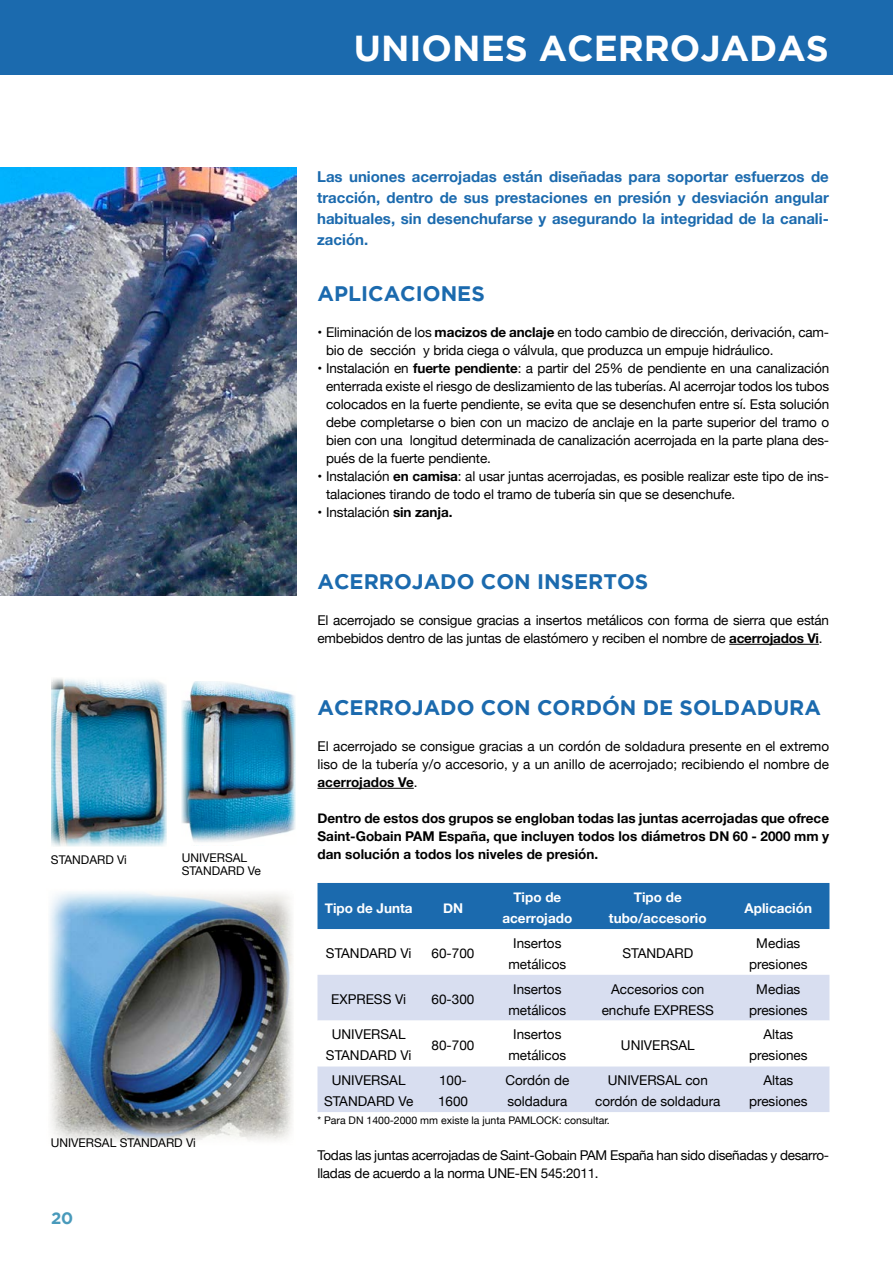
<style>
.page{position:relative;width:893px;height:1263px;background:#fff}
.page>*{position:absolute;margin:0;border:0;box-sizing:border-box;transform-origin:0 0}
.t1{font:700 36px "Gotham";color:#fff}
.t2{font:700 21px "Gotham";color:#1b6aae}
.t3{font:700 16.5px "Gotham";color:#499abb}
.t4{font:700 15px/21px "Helvetica Neue";color:#1b6aae;text-align:justify}
.t5{font:13.5px/21px "Helvetica Neue";letter-spacing:-.01em;color:#000;text-align:center}
.t6{font:700 13.5px/18px "Helvetica Neue";color:#000;text-align:justify}
.t7{font:700 13.5px/21px "Helvetica Neue";color:#fff;text-align:center}
.t8{font:12px/13.5px "Helvetica Neue";color:#000}
.t9{font:10.5px "Helvetica Neue";color:#000}
.s1{font-weight:700}
</style>
<div class="page">
<img style="left:0;top:168px;width:296px;height:428px">
<div style="left:0;top:0;width:893px;height:74px;background:#1b6aae"></div>
<hr style="left:729px;top:644px;width:90px;height:1px;background:#000">
<hr style="left:317px;top:788px;width:97px;height:1px;background:#000">
<div style="left:317px;top:883px;width:512px;height:46px;background:#1b6aae"></div>
<div style="left:317px;top:975px;width:512px;height:137px;background:#d8def0"></div>
<svg style="left:317px;top:1020px;width:512px;height:46px"></svg>
<img style="left:51px;top:678px;width:116px;height:169px">
<img style="left:181px;top:681px;width:115px;height:161px">
<img style="left:49px;top:892px;width:244px;height:250px">
<p class="t8" style="left:51px;top:854px;width:78px">STANDARD Vi</p>
<p class="t8" style="left:182px;top:851px;width:81px">UNIVERSAL<br>STANDARD Ve</p>
<p class="t8" style="left:51px;top:1136px;width:146px">UNIVERSAL STANDARD Vi</p>
<p class="t3" style="left:51px;top:1208px;width:24px">20</p>
<h1 class="t1" style="left:354px;top:27px;width:476px">UNIONES ACERROJADAS</h1>
<p class="t4" style="left:317px;top:167px;width:513px">Las uniones acerrojadas están diseñadas para soportar esfuerzos de tracción, dentro de sus prestaciones en presión y desviación angular habituales, sin desenchufarse y asegurando la integridad de la canali&shy;zación.</p>
<h2 class="t2" style="left:317px;top:281px;width:169px">APLICACIONES</h2>
<p class="t5" style="left:326px;top:324px;width:505px;line-height:18px;text-align:left;text-indent:-9px">• Eliminación de los <span class="s1">macizos de anclaje</span> en todo cambio de dirección, derivación, cam&shy;bio de sección y brida ciega o válvula, que produzca un empuje hidráulico.</p>
<p class="t5" style="left:326px;top:360px;width:505px;line-height:18px;text-align:justify;text-indent:-9px">• Instalación en <span class="s1">fuerte pendiente</span>: a partir del 25% de pendiente en una canalización enterrada existe el riesgo de deslizamiento de las tuberías. Al acerrojar todos los tubos colocados en la fuerte pendiente, se evita que se desenchufen entre sí. Esta solución debe completarse o bien con un macizo de anclaje en la parte superior del tramo o bien con una longitud determinada de canalización acerrojada en la parte plana des&shy;pués de la fuerte pendiente.</p>
<p class="t5" style="left:326px;top:468px;width:505px;line-height:18px;text-align:left;text-indent:-9px">• Instalación <span class="s1">en camisa</span>: al usar juntas acerrojadas, es posible realizar este tipo de ins&shy;talaciones tirando de todo el tramo de tubería sin que se desenchufe.</p>
<p class="t5" style="left:317px;top:502px;width:136px">• Instalación <span class="s1">sin zanja.</span></p>
<h2 class="t2" style="left:317px;top:569px;width:332px">ACERROJADO CON INSERTOS</h2>
<p class="t5" style="left:317px;top:612px;width:513px;line-height:18px;text-align:left">El acerrojado se consigue gracias a insertos metálicos con forma de sierra que están embebidos dentro de las juntas de elastómero y reciben el nombre de <span class="s1">acerrojados Vi</span>.</p>
<h2 class="t2" style="left:317px;top:695px;width:505px">ACERROJADO CON CORDÓN DE SOLDADURA</h2>
<p class="t5" style="left:317px;top:738px;width:513px;line-height:18px;text-align:justify">El acerrojado se consigue gracias a un cordón de soldadura presente en el extremo liso de la tubería y/o accesorio, y a un anillo de acerrojado; recibiendo el nombre de <span class="s1">acerrojados Ve</span>.</p>
<p class="t6" style="left:317px;top:809px;width:513px">Dentro de estos dos grupos se engloban todas las juntas acerrojadas que ofrece Saint-Gobain PAM España, que incluyen todos los diámetros DN 60 - 2000 mm y dan solución a todos los niveles de presión.</p>
<p class="t7" style="left:325px;top:898px;width:89px">Tipo de Junta</p>
<p class="t7" style="left:443px;top:898px;width:22px">DN</p>
<p class="t7" style="left:502px;top:887px;width:71px">Tipo de acerrojado</p>
<p class="t7" style="left:609px;top:887px;width:99px">Tipo de tubo/accesorio</p>
<p class="t7" style="left:745px;top:898px;width:69px">Aplicación</p>
<p class="t5" style="left:326px;top:944px;width:87px">STANDARD Vi</p>
<p class="t5" style="left:432px;top:944px;width:44px">60-700</p>
<p class="t5" style="left:508px;top:933px;width:60px">Insertos metálicos</p>
<p class="t5" style="left:622px;top:944px;width:72px">STANDARD</p>
<p class="t5" style="left:749px;top:933px;width:60px">Medias presiones</p>
<p class="t5" style="left:331px;top:989px;width:76px">EXPRESS Vi</p>
<p class="t5" style="left:432px;top:989px;width:44px">60-300</p>
<p class="t5" style="left:508px;top:979px;width:60px">Insertos metálicos</p>
<p class="t5" style="left:602px;top:979px;width:114px">Accesorios con enchufe EXPRESS</p>
<p class="t5" style="left:749px;top:979px;width:60px">Medias presiones</p>
<p class="t5" style="left:326px;top:1025px;width:87px">UNIVERSAL<br>STANDARD Vi</p>
<p class="t5" style="left:432px;top:1035px;width:44px">80-700</p>
<p class="t5" style="left:508px;top:1025px;width:60px">Insertos metálicos</p>
<p class="t5" style="left:621px;top:1035px;width:75px">UNIVERSAL</p>
<p class="t5" style="left:749px;top:1025px;width:60px">Altas presiones</p>
<p class="t5" style="left:324px;top:1070px;width:91px">UNIVERSAL<br>STANDARD Ve</p>
<p class="t5" style="left:438px;top:1070px;width:32px;text-align:left">100-<br>1600</p>
<p class="t5" style="left:505px;top:1070px;width:66px;text-align:left">Cordón de soldadura</p>
<p class="t5" style="left:595px;top:1070px;width:127px">UNIVERSAL con cordón de soldadura</p>
<p class="t5" style="left:749px;top:1070px;width:60px">Altas presiones</p>
<p class="t9" style="left:317px;top:1113px;width:294px">* Para DN 1400-2000 mm existe la junta PAMLOCK: consultar.</p>
<p class="t5" style="left:317px;top:1147px;width:513px;line-height:18px;text-align:left">Todas las juntas acerrojadas de Saint-Gobain PAM España han sido diseñadas y desarro&shy;lladas de acuerdo a la norma UNE-EN 545:2011.</p>
</div>
